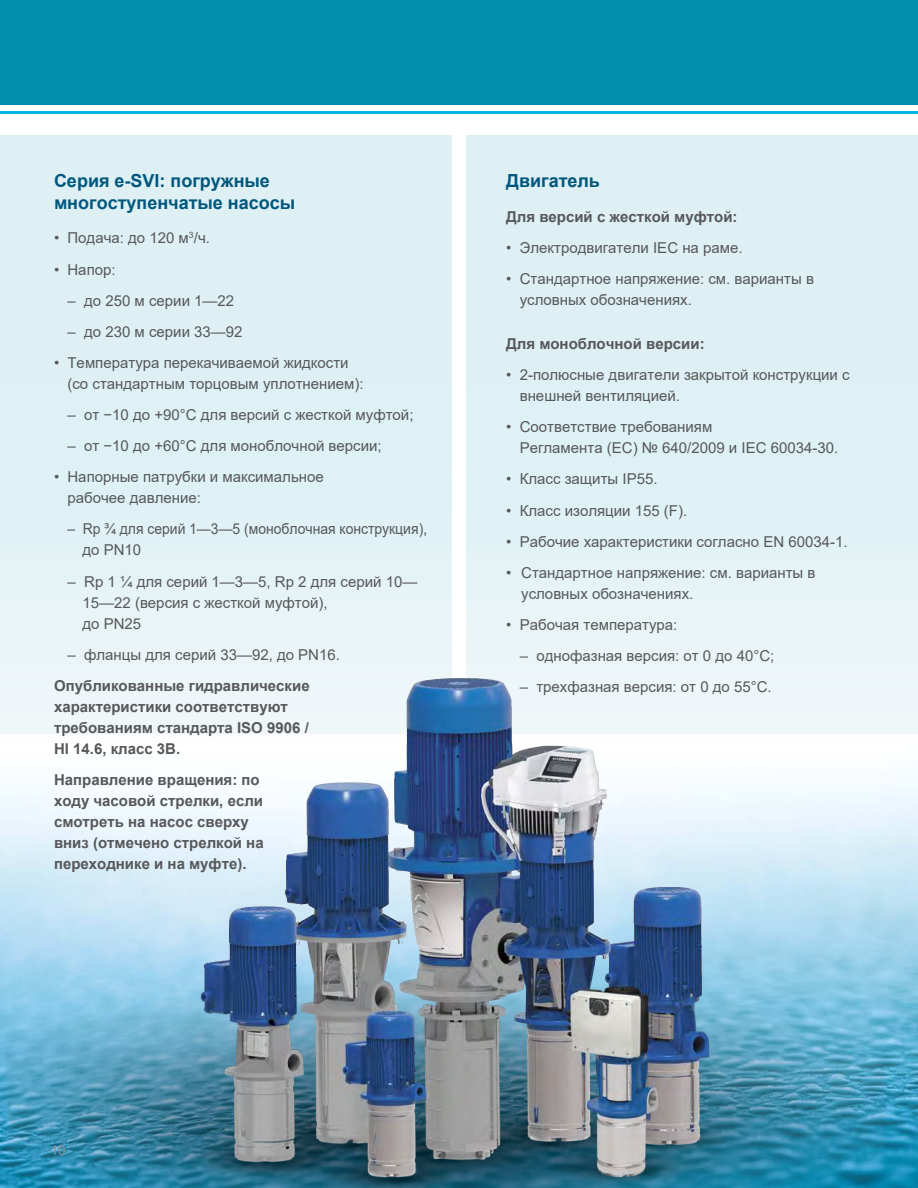
<style>
.page{position:relative;width:918px;height:1188px;background:#fff}
.page>*{position:absolute;margin:0;border:0;box-sizing:border-box;transform-origin:0 0}
.New_Subhead{font:700 18px/21.6px "Arial";color:#00577d}
.Bullets_New{font:15px/21px "Arial";color:#57585a}
.Bullets_New-2{font:700 15px/21px "Arial";color:#57585a}
.Bullets_New-3{font:15px/21px "Arial";color:#57585a;scale:.93 1}
.New_Body_10_pt{font:700 15px "Arial";color:#57585a}
.t1{font:13.5px "Arial";color:#939598}
</style>
<div class="page">
<div style="left:0;top:136px;width:451px;height:976px;background:#def1f5"></div>
<div style="left:467px;top:136px;width:451px;height:976px;background:#def1f5"></div>
<img style="left:0;top:734px;width:918px;height:454px">
<div style="left:0;top:0;width:918px;height:105px;background:#008ead"></div>
<hr style="left:0;top:111px;width:918px;height:2px;background:#00b5e6">
<img style="left:7px;top:642px;width:877px;height:546px">
<p class="New_Subhead" style="left:54px;top:170px;width:243px">Серия e-SVI: погружные многоступенчатые насосы</p>
<p class="Bullets_New" style="left:54px;top:228px;width:157px">• Подача: до 120 м<sup>3</sup>/ч.</p>
<p class="Bullets_New" style="left:54px;top:259px;width:63px">• Напор:</p>
<p class="Bullets_New" style="left:68px;top:290px;width:168px">– до 250 м серии 1—22</p>
<p class="Bullets_New" style="left:68px;top:321px;width:177px">– до 230 м серии 33—92</p>
<p class="Bullets_New" style="left:68px;top:352px;width:298px;text-indent:-14px">• Температура перекачиваемой жидкости (со стандартным торцовым уплотнением):</p>
<p class="Bullets_New" style="left:68px;top:404px;width:348px">– от −10 до +90°C для версий с жесткой муфтой;</p>
<p class="Bullets_New" style="left:68px;top:435px;width:316px">– от −10 до +60°C для моноблочной версии;</p>
<p class="Bullets_New" style="left:68px;top:466px;width:258px;text-indent:-14px">• Напорные патрубки и максимальное рабочее давление:</p>
<p class="Bullets_New-3" style="left:82px;top:519px;width:372px;text-indent:-15px">– Rp ¾ для серий 1—3—5 (моноблочная конструкция), до PN10</p>
<p class="Bullets_New" style="left:82px;top:571px;width:336px;text-indent:-15px">– Rp 1 ¼ для серий 1—3—5, Rp 2 для серий 10—<br>15—22 (версия с жесткой муфтой),<br>до PN25</p>
<p class="Bullets_New" style="left:68px;top:644px;width:274px">– фланцы для серий 33—92, до PN16.</p>
<p class="Bullets_New-2" style="left:54px;top:675px;width:257px">Опубликованные гидравлические характеристики соответствуют требованиям стандарта ISO 9906 /<br>HI 14.6, класс 3B.</p>
<p class="Bullets_New-2" style="left:54px;top:769px;width:211px">Направление вращения: по ходу часовой стрелки, если смотреть на насос сверху вниз (отмечено стрелкой на переходнике и на муфте).</p>
<p class="New_Subhead" style="left:506px;top:170px;width:95px">Двигатель</p>
<p class="New_Body_10_pt" style="left:506px;top:206px;width:233px">Для версий с жесткой муфтой:</p>
<p class="Bullets_New" style="left:506px;top:237px;width:238px">• Электродвигатели IEC на раме.</p>
<p class="Bullets_New" style="left:520px;top:268px;width:296px;text-indent:-14px">• Стандартное напряжение: см. варианты в условных обозначениях.</p>
<p class="New_Body_10_pt" style="left:506px;top:333px;width:200px">Для моноблочной версии:</p>
<p class="Bullets_New" style="left:520px;top:364px;width:331px;text-indent:-14px">• 2-полюсные двигатели закрытой конструкции с внешней вентиляцией.</p>
<p class="Bullets_New" style="left:520px;top:416px;width:320px;text-indent:-14px">• Соответствие требованиям<br>Регламента (EC) № 640/2009 и IEC 60034-30.</p>
<p class="Bullets_New" style="left:506px;top:469px;width:153px">• Класс защиты IP55.</p>
<p class="Bullets_New" style="left:506px;top:500px;width:183px">• Класс изоляции 155 (F).</p>
<p class="Bullets_New" style="left:506px;top:531px;width:343px">• Рабочие характеристики согласно EN 60034-1.</p>
<p class="Bullets_New" style="left:521px;top:562px;width:296px;text-indent:-15px">• Стандартное напряжение: см. варианты в условных обозначениях.</p>
<p class="Bullets_New" style="left:506px;top:614px;width:173px">• Рабочая температура:</p>
<p class="Bullets_New" style="left:520px;top:645px;width:256px">– однофазная версия: от 0 до 40°C;</p>
<p class="Bullets_New" style="left:520px;top:676px;width:254px">– трехфазная версия: от 0 до 55°C.</p>
<p class="t1" style="left:51px;top:1141px;width:17px">10</p>
</div>
